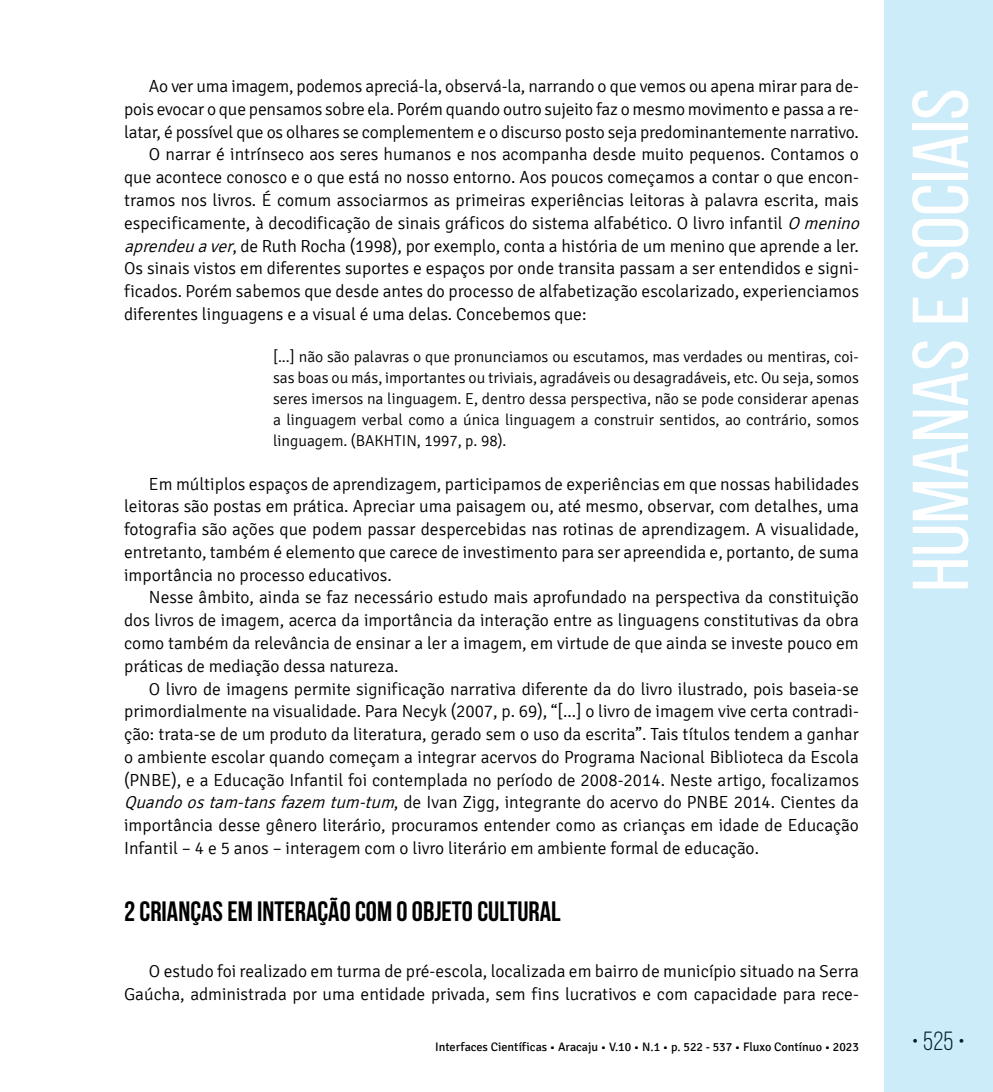
<style>
.page{position:relative;width:993px;height:1092px;background:#fff}
.page>*{position:absolute;margin:0;border:0;box-sizing:border-box;transform-origin:0 0}
.t1{font:78.75px "Bebas Neue";color:#fff;scale:1.09 1}
.t2{font:700 28px "Bebas Neue";color:#000}
.t3{font:26.25px "Bebas Neue";color:#000}
.t4{font:300 17.5px/22.8px "Signika";color:#000;text-align:justify}
.t5{font:300 15.75px/21px "Signika";color:#000;text-align:justify}
.t6{font:12.25px "Signika";color:#000}
.s1{font-style:italic}
</style>
<div class="page">
<div style="left:883px;top:0;width:109px;height:1091px;background:#cdecf9"></div>
<p class="t4" style="left:149px;top:75px;width:711px">Ao ver uma imagem, podemos apreciá-la, observá-la, narrando o que vemos ou apena mirar para de-</p>
<p class="t4" style="left:124px;top:98px;width:736px">pois evocar o que pensamos sobre ela. Porém quando outro sujeito faz o mesmo movimento e passa a re-</p>
<p class="t4" style="left:124px;top:121px;width:736px">latar, é possível que os olhares se complementem e o discurso posto seja predominantemente narrativo.</p>
<p class="t4" style="left:149px;top:143px;width:711px">O narrar é intrínseco aos seres humanos e nos acompanha desde muito pequenos. Contamos o</p>
<p class="t4" style="left:124px;top:166px;width:736px">que acontece conosco e o que está no nosso entorno. Aos poucos começamos a contar o que encon-</p>
<p class="t4" style="left:124px;top:189px;width:736px">tramos nos livros. É comum associarmos as primeiras experiências leitoras à palavra escrita, mais</p>
<p class="t4" style="left:124px;top:212px;width:741px">especificamente, à decodificação de sinais gráficos do sistema alfabético. O livro infantil <span class="s1">O menino</span></p>
<p class="t4" style="left:124px;top:234px;width:736px"><span class="s1">aprendeuaver</span>, de Ruth Rocha (1998), por exemplo, conta a história de um menino que aprende a ler.</p>
<p class="t4" style="left:124px;top:257px;width:736px">Os sinais vistos em diferentes suportes e espaços por onde transita passam a ser entendidos e signi-</p>
<p class="t4" style="left:124px;top:280px;width:736px">ficados. Porém sabemos que desde antes do processo de alfabetização escolarizado, experienciamos</p>
<p class="t4" style="left:124px;top:303px;width:463px">diferentes linguagens e a visual é uma delas. Concebemos que:</p>
<p class="t5" style="left:273px;top:346px;width:587px">[...] não são palavras o que pronunciamos ou escutamos, mas verdades ou mentiras, coi&shy;sas boas ou más, importantes ou triviais, agradáveis ou desagradáveis, etc. Ou seja, somos seres imersos na linguagem. E, dentro dessa perspectiva, não se pode considerar apenas a linguagem verbal como a única linguagem a construir sentidos, ao contrário, somos linguagem. (BAKHTIN, 1997, p. 98).</p>
<p class="t4" style="left:124px;top:472px;width:736px;text-indent:25px">Em múltiplos espaços de aprendizagem, participamos de experiências em que nossas habilidades leitoras são postas em prática. Apreciar uma paisagem ou, até mesmo, observar, com detalhes, uma fotografia são ações que podem passar despercebidas nas rotinas de aprendizagem. A visualidade, entretanto, também é elemento que carece de investimento para ser apreendida e, portanto, de suma importância no processo educativos.</p>
<p class="t4" style="left:124px;top:586px;width:736px;text-indent:25px">Nesse âmbito, ainda se faz necessário estudo mais aprofundado na perspectiva da constituição dos livros de imagem, acerca da importância da interação entre as linguagens constitutivas da obra como também da relevância de ensinar a ler a imagem, em virtude de que ainda se investe pouco em práticas de mediação dessa natureza.</p>
<p class="t4" style="left:124px;top:677px;width:736px;text-indent:25px">O livro de imagens permite significação narrativa diferente da do livro ilustrado, pois baseia-se primordialmente na visualidade. Para Necyk (2007, p. 69), “[...] o livro de imagem vive certa contradi&shy;ção: trata-se de um produto da literatura, gerado sem o uso da escrita”. Tais títulos tendem a ganhar o ambiente escolar quando começam a integrar acervos do Programa Nacional Biblioteca da Escola (PNBE), e a Educação Infantil foi contemplada no período de 2008-2014. Neste artigo, focalizamos <span class="s1">Quandoostam-tansfazem tum-tum</span>, de Ivan Zigg, integrante do acervo do PNBE 2014. Cientes da importância desse gênero literário, procuramos entender como as crianças em idade de Educação Infantil – 4 e 5 anos – interagem com o livro literário em ambiente formal de educação.</p>
<h2 class="t2" style="left:124px;top:896px;width:438px">2 CRIANÇAS EM INTERAÇÃO COM O OBJETO CULTURAL</h2>
<p class="t4" style="left:124px;top:960px;width:736px;text-align:right">O estudo foi realizado em turma de pré-escola, localizada em bairro de município situado na Serra<br>Gaúcha, administrada por uma entidade privada, sem fins lucrativos e com capacidade para rece-</p>
<h1 class="t1" style="left:897px;top:591px;width:463px;rotate:-90deg">Humanas e Sociais</h1>
<p class="t6" style="left:435px;top:1040px;width:425px">Interfaces Científicas • Aracaju • V.10 • N.1 • p. 522 - 537 • Fluxo Contínuo • 2023</p>
<h3 class="t3" style="left:911px;top:1026px;width:55px">• 525 •</h3>
</div>
